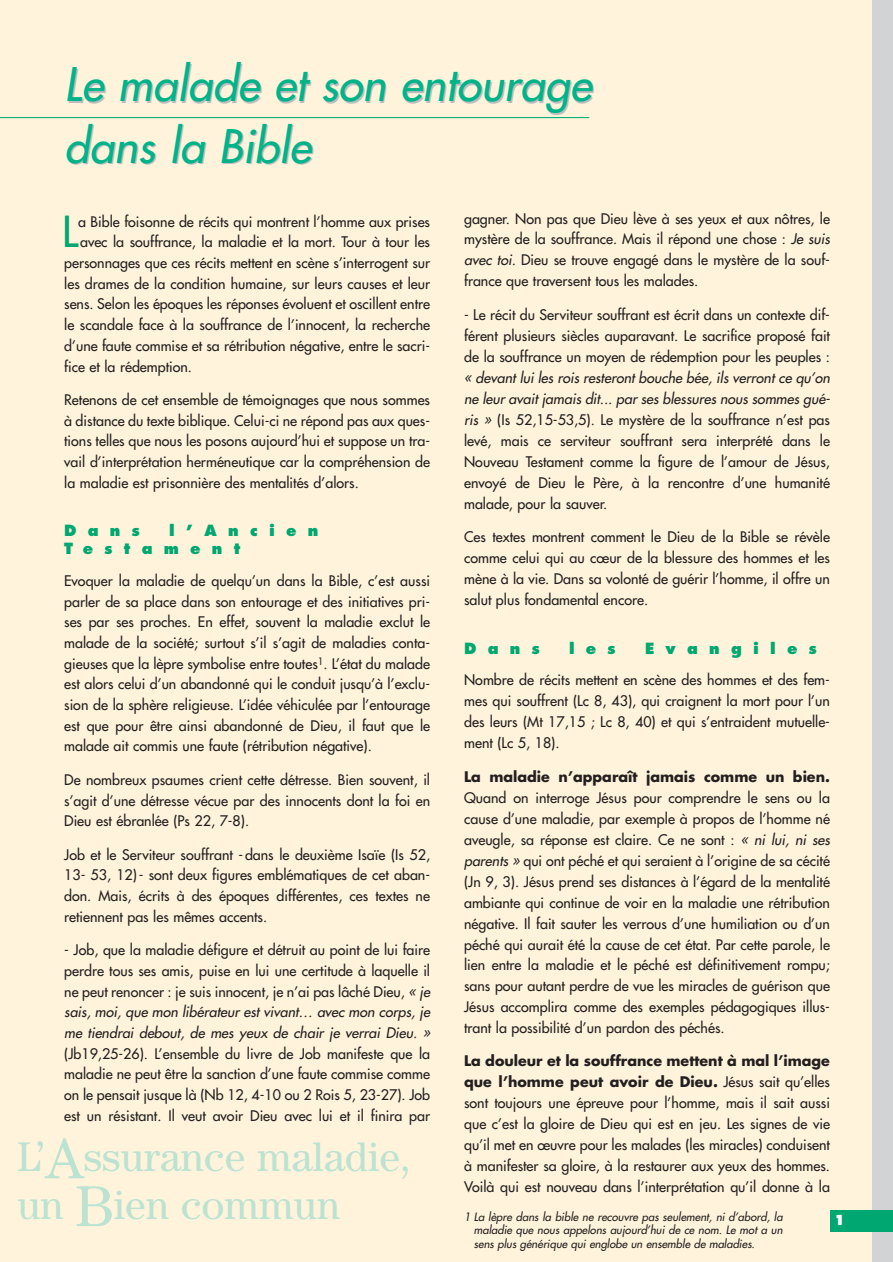
<style>
.page{position:relative;width:893px;height:1262px;background:#fff}
.page>*{position:absolute;margin:0;border:0;box-sizing:border-box;transform-origin:0 0}
.t1{font:italic 45px/61.3px "Futura";color:#00b389}
.t2{font:41.7px "Futura";color:#00a770}
.t3{font:41.55px/47.8px "Century";color:#bce2d2}
.t4{font:800 15px/18.6px "Futura";letter-spacing:.75em;color:#00a770}
.t5{font:14.25px/21px "Futura";color:#231f20;text-align:justify}
.t6{font:700 14.25px "Futura";color:#231f20}
.t7{font:800 13.5px "Futura";color:#fff}
.t8{font:italic 11.25px/13.5px "Futura";color:#231f20;text-align:justify}
.s1{font-style:italic}
.s2{font-size:57.75px}
.s3{font-weight:700}
</style>
<div class="page">
<div style="left:0;top:0;width:872px;height:1261px;background:#fff4db"></div>
<div style="left:872px;top:0;width:20px;height:1261px;background:#d1d3d4"></div>
<hr style="left:0;top:117px;width:589px;height:1px;background:#00a770">
<div style="left:830px;top:1210px;width:62px;height:22px;background:#00a770"></div>
<h1 class="t1" style="left:64px;top:57px;width:529px">Le malade et son entourage dans la Bible</h1>
<h2 class="t2" style="left:62px;top:211px;width:18px">L</h2>
<p class="t5" style="left:78px;top:212px;width:353px">a Bible foisonne de récits qui montrent l’homme aux prises</p>
<p class="t5" style="left:80px;top:232px;width:351px">avec la souffrance, la maladie et la mort. Tour à tour les</p>
<p class="t5" style="left:64px;top:253px;width:367px">personnages que ces récits mettent en scène s’interrogent sur</p>
<p class="t5" style="left:64px;top:274px;width:367px">les drames de la condition humaine, sur leurs causes et leur</p>
<p class="t5" style="left:64px;top:295px;width:367px">sens. Selon les époques les réponses évoluent et oscillent entre</p>
<p class="t5" style="left:64px;top:315px;width:367px">le scandale face à la souffrance de l’innocent, la recherche</p>
<p class="t5" style="left:64px;top:336px;width:367px">d’une faute commise et sa rétribution négative, entre le sacri-</p>
<p class="t5" style="left:64px;top:357px;width:129px">fice et la rédemption.</p>
<p class="t5" style="left:64px;top:390px;width:367px">Retenons de cet ensemble de témoignages que nous sommes à distance du texte biblique. Celui-ci ne répond pas aux ques&shy;tions telles que nous les posons aujourd’hui et suppose un tra&shy;vail d’interprétation herméneutique car la compréhension de la maladie est prisonnière des mentalités d’alors.</p>
<p class="t4" style="left:64px;top:522px;width:77px">Dans</p>
<p class="t4" style="left:64px;top:522px;width:256px;text-indent:105px">l’Ancien<br>Testament</p>
<p class="t5" style="left:64px;top:571px;width:367px">Evoquer la maladie de quelqu’un dans la Bible, c’est aussi parler de sa place dans son entourage et des initiatives pri&shy;ses par ses proches. En effet, souvent la maladie exclut le malade de la société; surtout s’il s’agit de maladies conta&shy;gieuses que la lèpre symbolise entre toutes<sup>1</sup>. L’état du malade est alors celui d’un abandonné qui le conduit jusqu’à l’exclu&shy;sion de la sphère religieuse. L’idée véhiculée par l’entourage est que pour être ainsi abandonné de Dieu, il faut que le malade ait commis une faute (rétribution négative).</p>
<p class="t5" style="left:64px;top:770px;width:367px">De nombreux psaumes crient cette détresse. Bien souvent, il s’agit d’une détresse vécue par des innocents dont la foi en Dieu est ébranlée (Ps 22, 7-8).</p>
<p class="t5" style="left:64px;top:845px;width:367px">Job et le Serviteur souffrant -dans le deuxième Isaïe (Is 52, 13- 53, 12)- sont deux figures emblématiques de cet aban&shy;don. Mais, écrits à des époques différentes, ces textes ne retiennent pas les mêmes accents.</p>
<p class="t5" style="left:64px;top:940px;width:367px">- Job, que la maladie défigure et détruit au point de lui faire perdre tous ses amis, puise en lui une certitude à laquelle il ne peut renoncer : je suis innocent, je n’ai pas lâché Dieu, <span class="s1">« je sais, moi, que mon libérateur est vivant… avec mon corps, je me tiendrai debout, de mes yeux de chair je verrai Dieu. »</span></p>
<p class="t5" style="left:64px;top:1044px;width:367px">(Jb19,25-26). L’ensemble du livre de Job manifeste que la maladie ne peut être la sanction d’une faute commise comme on le pensait jusque là (Nb 12, 4-10 ou 2 Rois 5, 23-27). Job est un résistant. Il veut avoir Dieu avec lui et il finira par</p>
<h3 class="t3" style="left:17px;top:1136px;width:395px">L’<span class="s2">A</span>ssurance maladie, un <span class="s2">B</span>ien commun</h3>
<p class="t5" style="left:464px;top:209px;width:367px">gagner. Non pas que Dieu lève à ses yeux et aux nôtres, le mystère de la souffrance. Mais il répond une chose : <span class="s1">Je suis avec toi.</span> Dieu se trouve engagé dans le mystère de la souf&shy;france que traversent tous les malades.</p>
<p class="t5" style="left:464px;top:305px;width:367px">- Le récit du Serviteur souffrant est écrit dans un contexte dif&shy;férent plusieurs siècles auparavant. Le sacrifice proposé fait de la souffrance un moyen de rédemption pour les peuples :</p>
<p class="t5" style="left:464px;top:368px;width:367px"><span class="s1">« devant lui les rois resteront bouche bée, ils verront ce qu’on ne leur avait jamais dit... par ses blessures nous sommes gué&shy;ris »</span> (Is 52,15-53,5). Le mystère de la souffrance n’est pas levé, mais ce serviteur souffrant sera interprété dans le Nouveau Testament comme la figure de l’amour de Jésus, envoyé de Dieu le Père, à la rencontre d’une humanité malade, pour la sauver.</p>
<p class="t5" style="left:464px;top:527px;width:367px">Ces textes montrent comment le Dieu de la Bible se révèle comme celui qui au cœur de la blessure des hommes et les mène à la vie. Dans sa volonté de guérir l’homme, il offre un salut plus fondamental encore.</p>
<p class="t4" style="left:464px;top:640px;width:77px">Dans</p>
<p class="t4" style="left:569px;top:640px;width:48px">les</p>
<p class="t4" style="left:645px;top:640px;width:173px">Evangiles</p>
<p class="t5" style="left:464px;top:670px;width:367px">Nombre de récits mettent en scène des hommes et des fem&shy;mes qui souffrent (Lc 8, 43), qui craignent la mort pour l’un des leurs (Mt 17,15 ; Lc 8, 40) et qui s’entraident mutuelle&shy;ment (Lc 5, 18).</p>
<p class="t6" style="left:464px;top:770px;width:367px">La maladie n’apparaît jamais comme un bien.</p>
<p class="t5" style="left:464px;top:788px;width:367px">Quand on interroge Jésus pour comprendre le sens ou la cause d’une maladie, par exemple à propos de l’homme né aveugle, sa réponse est claire. Ce ne sont : <span class="s1">« ni lui, ni ses parents »</span> qui ont péché et qui seraient à l’origine de sa cécité (Jn 9, 3). Jésus prend ses distances à l’égard de la mentalité ambiante qui continue de voir en la maladie une rétribution négative. Il fait sauter les verrous d’une humiliation ou d’un péché qui aurait été la cause de cet état. Par cette parole, le lien entre la maladie et le péché est définitivement rompu; sans pour autant perdre de vue les miracles de guérison que Jésus accomplira comme des exemples pédagogiques illus&shy;trant la possibilité d’un pardon des péchés.</p>
<p class="t5" style="left:464px;top:1051px;width:367px"><span class="s3">La douleur et la souffrance mettent à mal l’image que l’homme peut avoir de Dieu.</span> Jésus sait qu’elles sont toujours une épreuve pour l’homme, mais il sait aussi que c’est la gloire de Dieu qui est en jeu. Les signes de vie qu’il met en œuvre pour les malades (les miracles) conduisent à manifester sa gloire, à la restaurer aux yeux des hommes.<br>Voilà qui est nouveau dans l’interprétation qu’il donne à la</p>
<p class="t8" style="left:474px;top:1210px;width:310px;text-indent:-10px">1 La lèpre dans la bible ne recouvre pas seulement, ni d’abord, la maladie que nous appelons aujourd’hui de ce nom. Le mot a un sens plus générique qui englobe un ensemble de maladies.</p>
<p class="t7" style="left:834px;top:1214px;width:13px">1</p>
</div>
